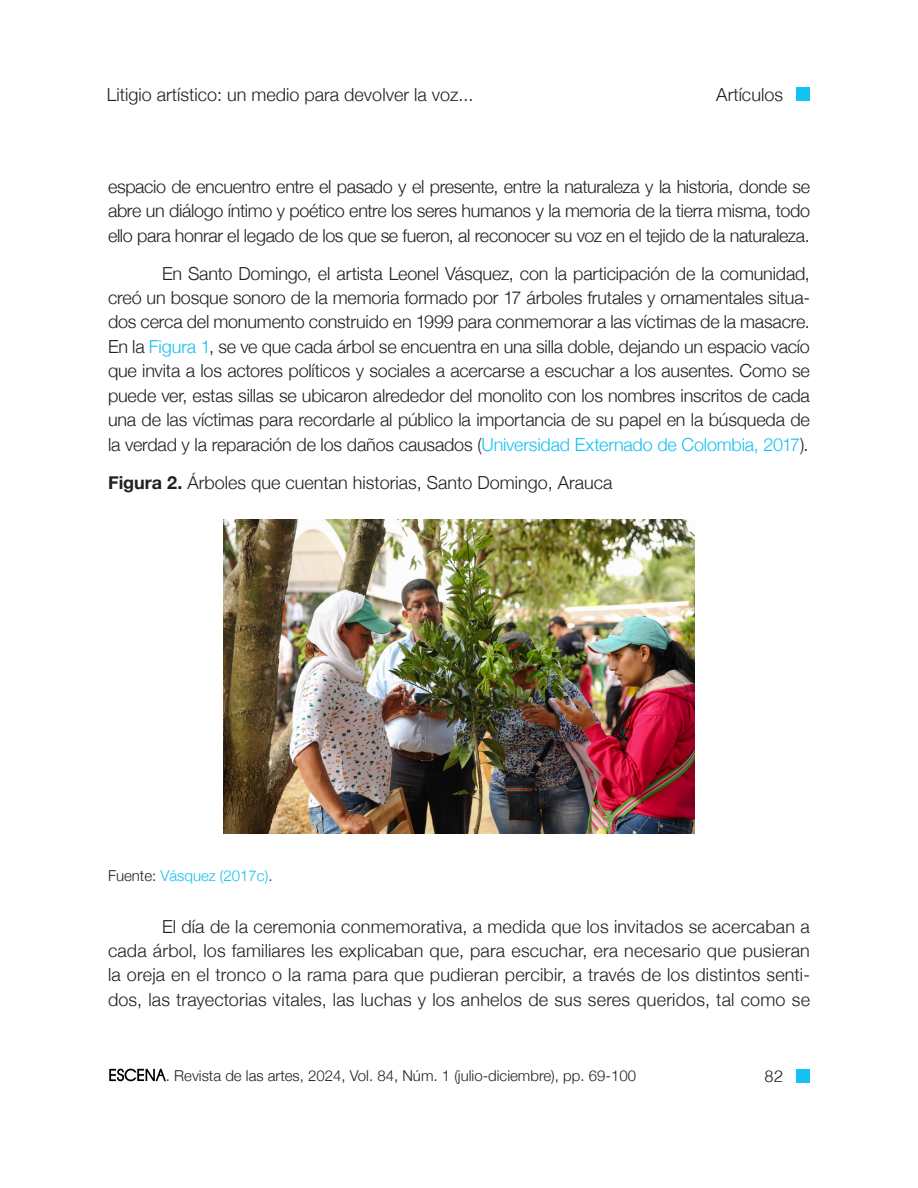
<style>
.page{position:relative;width:918px;height:1188px;background:#fff}
.page>*{position:absolute;margin:0;border:0;box-sizing:border-box;transform-origin:0 0}
.Cuerpo{font:300 18px/24.5px "Helvetica Neue";color:#231f20;text-align:justify}
.Tabla_Imagen_Figura{font:300 18px "Helvetica Neue";color:#231f20}
.t1{font:300 16.5px "Helvetica";color:#231f20}
.t2{font:300 15px "Helvetica Neue";color:#231f20}
.Fuente{font:300 15px "Helvetica Neue";color:#15c0f2}
.s1{color:#15c0f2}
.s2{font-weight:700}
.s3{color:#231f20}
</style>
<div class="page">
<div style="left:796px;top:87px;width:14px;height:14px;background:#15c0f2"></div>
<div style="left:796px;top:1070px;width:14px;height:13px;background:#15c0f2"></div>
<svg style="left:109px;top:1069px;width:57px;height:12px"></svg>
<img style="left:223px;top:519px;width:472px;height:315px">
<p class="Cuerpo" style="left:107px;top:81px;width:368px">Litigio artístico: un medio para devolver la voz...</p>
<p class="Cuerpo" style="left:716px;top:81px;width:68px">Artículos</p>
<p class="Cuerpo" style="left:108px;top:173px;width:704px">espacio de encuentro entre el pasado y el presente, entre la naturaleza y la historia, donde se abre un diálogo íntimo y poético entre los seres humanos y la memoria de la tierra misma, todo ello para honrar el legado de los que se fueron, al reconocer su voz en el tejido de la naturaleza.</p>
<p class="Cuerpo" style="left:108px;top:260px;width:704px;text-indent:54px">En Santo Domingo, el artista Leonel Vásquez, con la participación de la comunidad, creó un bosque sonoro de la memoria formado por 17 árboles frutales y ornamentales situa&shy;dos cerca del monumento construido en 1999 para conmemorar a las víctimas de la masacre.<br>En la <span class="s1">Figura 1</span>, se ve que cada árbol se encuentra en una silla doble, dejando un espacio vacío que invita a los actores políticos y sociales a acercarse a escuchar a los ausentes. Como se puede ver, estas sillas se ubicaron alrededor del monolito con los nombres inscritos de cada una de las víctimas para recordarle al público la importancia de su papel en la búsqueda de la verdad y la reparación de los daños causados (<span class="s1">Universidad Externado de Colombia, 2017</span>).</p>
<p class="Tabla_Imagen_Figura" style="left:108px;top:468px;width:506px"><span class="s2">Figura 2.</span> Árboles que cuentan historias, Santo Domingo, Arauca</p>
<p class="Fuente" style="left:108px;top:864px;width:166px"><span class="s3">Fuente:</span> Vásquez (2017c)<span class="s3">.</span></p>
<p class="Cuerpo" style="left:108px;top:913px;width:704px;text-indent:54px">El día de la ceremonia conmemorativa, a medida que los invitados se acercaban a cada árbol, los familiares les explicaban que, para escuchar, era necesario que pusieran la oreja en el tronco o la rama para que pudieran percibir, a través de los distintos senti&shy;dos, las trayectorias vitales, las luchas y los anhelos de sus seres queridos, tal como se</p>
<p class="t2" style="left:166px;top:1063px;width:472px">. Revista de las artes, 2024, Vol. 84, Núm. 1 (julio-diciembre), pp. 69-100</p>
<p class="t1" style="left:765px;top:1062px;width:20px">82</p>
</div>
